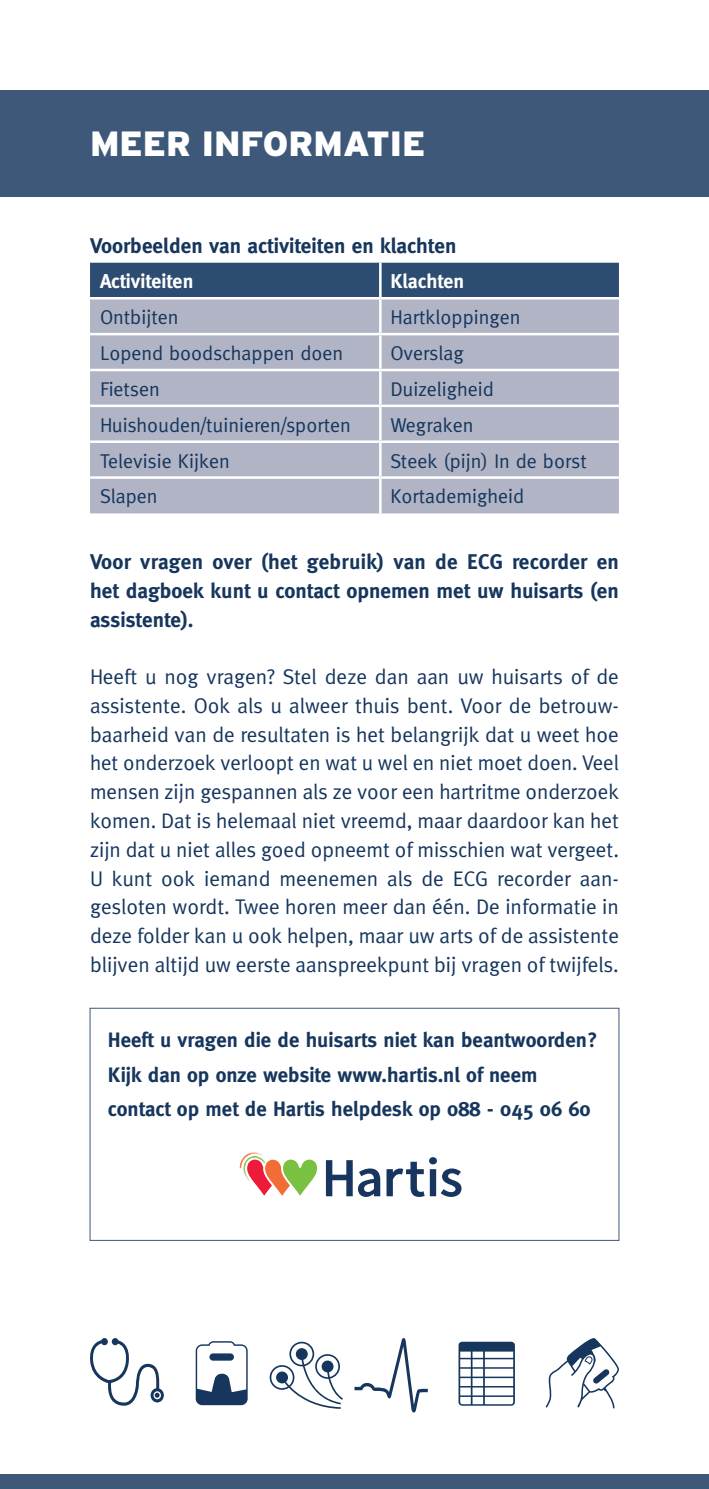
<style>
.page{position:relative;width:709px;height:1489px;background:#fff}
.page>*{position:absolute;margin:0;border:0;box-sizing:border-box;transform-origin:0 0}
.t1{font:900 35px "Interstate";color:#fff}
.t2{font:21.25px/28.8px "Meta";color:#16365d;text-align:justify}
.t3{font:700 21.25px/28.8px "Meta";color:#16365d;text-align:justify}
.t4{font:700 20.75px/34.2px "Meta";color:#16365d}
.t5{font:20px "Meta";color:#16365d}
.t6{font:700 20px "Meta";color:#fff}
</style>
<div class="page">
<div style="left:90px;top:1007px;width:529px;height:233px;border:1px solid #3e587a"></div>
<div style="left:0;top:90px;width:709px;height:106px;background:#3e587a"></div>
<div style="left:90px;top:263px;width:529px;height:34px;background:#2c4d71"></div>
<div style="left:90px;top:299px;width:529px;height:214px;background:#b0b4c4"></div>
<hr style="left:379px;top:263px;width:2px;height:34px;background:#fff">
<hr style="left:379px;top:299px;width:2px;height:34px;background:#fff">
<hr style="left:90px;top:333px;width:290px;height:2px;background:#fff">
<hr style="left:380px;top:333px;width:239px;height:2px;background:#fff">
<hr style="left:379px;top:335px;width:2px;height:34px;background:#fff">
<hr style="left:90px;top:369px;width:290px;height:2px;background:#fff">
<hr style="left:380px;top:369px;width:239px;height:2px;background:#fff">
<hr style="left:379px;top:371px;width:2px;height:33px;background:#fff">
<hr style="left:90px;top:404px;width:290px;height:3px;background:#fff">
<hr style="left:380px;top:404px;width:239px;height:3px;background:#fff">
<hr style="left:379px;top:407px;width:2px;height:33px;background:#fff">
<hr style="left:90px;top:440px;width:290px;height:3px;background:#fff">
<hr style="left:380px;top:440px;width:239px;height:3px;background:#fff">
<hr style="left:379px;top:443px;width:2px;height:33px;background:#fff">
<hr style="left:90px;top:476px;width:290px;height:3px;background:#fff">
<hr style="left:380px;top:476px;width:239px;height:3px;background:#fff">
<hr style="left:379px;top:479px;width:2px;height:34px;background:#fff">
<svg style="left:545px;top:1338px;width:74px;height:70px"></svg>
<svg style="left:196px;top:1341px;width:52px;height:63px"></svg>
<svg style="left:458px;top:1341px;width:57px;height:64px"></svg>
<svg style="left:354px;top:1338px;width:74px;height:74px"></svg>
<svg style="left:270px;top:1341px;width:73px;height:67px"></svg>
<svg style="left:90px;top:1338px;width:74px;height:67px"></svg>
<svg style="left:326px;top:1160px;width:54px;height:36px"></svg>
<svg style="left:386px;top:1161px;width:38px;height:35px"></svg>
<div style="left:430px;top:1169px;width:6px;height:27px;background:#18355f"></div>
<div style="left:429px;top:1157px;width:8px;height:7px;background:#18355f;border-radius:50%"></div>
<svg style="left:440px;top:1168px;width:21px;height:28px"></svg>
<svg style="left:239px;top:1152px;width:78px;height:43px"></svg>
<div style="left:0;top:1474px;width:709px;height:14px;background:#3e587a"></div>
<h1 class="t1" style="left:90px;top:124px;width:337px">MEER INFORMATIE</h1>
<p class="t3" style="left:90px;top:231px;width:368px">Voorbeelden van activiteiten en klachten</p>
<p class="t6" style="left:100px;top:270px;width:95px">Activiteiten</p>
<p class="t6" style="left:390px;top:270px;width:75px">Klachten</p>
<p class="t5" style="left:100px;top:305px;width:80px">Ontbijten</p>
<p class="t5" style="left:390px;top:305px;width:132px">Hartkloppingen</p>
<p class="t5" style="left:100px;top:341px;width:245px">Lopend boodschappen doen</p>
<p class="t5" style="left:390px;top:341px;width:75px">Overslag</p>
<p class="t5" style="left:100px;top:377px;width:61px">Fietsen</p>
<p class="t5" style="left:390px;top:377px;width:105px">Duizeligheid</p>
<p class="t5" style="left:100px;top:413px;width:252px">Huishouden/tuinieren/sporten</p>
<p class="t5" style="left:390px;top:413px;width:85px">Wegraken</p>
<p class="t5" style="left:100px;top:449px;width:131px">Televisie Kijken</p>
<p class="t5" style="left:390px;top:449px;width:198px">Steek (pijn) In de borst</p>
<p class="t5" style="left:100px;top:485px;width:59px">Slapen</p>
<p class="t5" style="left:390px;top:485px;width:135px">Kortademigheid</p>
<p class="t3" style="left:90px;top:547px;width:530px">Voor vragen over (het gebruik) van de ECG recorder en het dagboek kunt u contact opnemen met uw huisarts (en assistente).</p>
<p class="t2" style="left:90px;top:662px;width:530px">Heeft u nog vragen? Stel deze dan aan uw huisarts of de assistente. Ook als u alweer thuis bent. Voor de betrouw&shy;baarheid van de resultaten is het belangrijk dat u weet hoe het onderzoek verloopt en wat u wel en niet moet doen. Veel mensen zijn gespannen als ze voor een hartritme onderzoek komen. Dat is helemaal niet vreemd, maar daardoor kan het zijn dat u niet alles goed opneemt of misschien wat vergeet.<br>U kunt ook iemand meenemen als de ECG recorder aan&shy;gesloten wordt. Twee horen meer dan één. De informatie in deze folder kan u ook helpen, maar uw arts of de assistente blijven altijd uw eerste aanspreekpunt bij vragen of twijfels.</p>
<p class="t4" style="left:108px;top:1022px;width:491px">Heeft u vragen die de huisarts niet kan beantwoorden?<br>Kijk dan op onze website www.hartis.nl of neem contact op met de Hartis helpdesk op 088 - 045 06 60</p>
</div>
